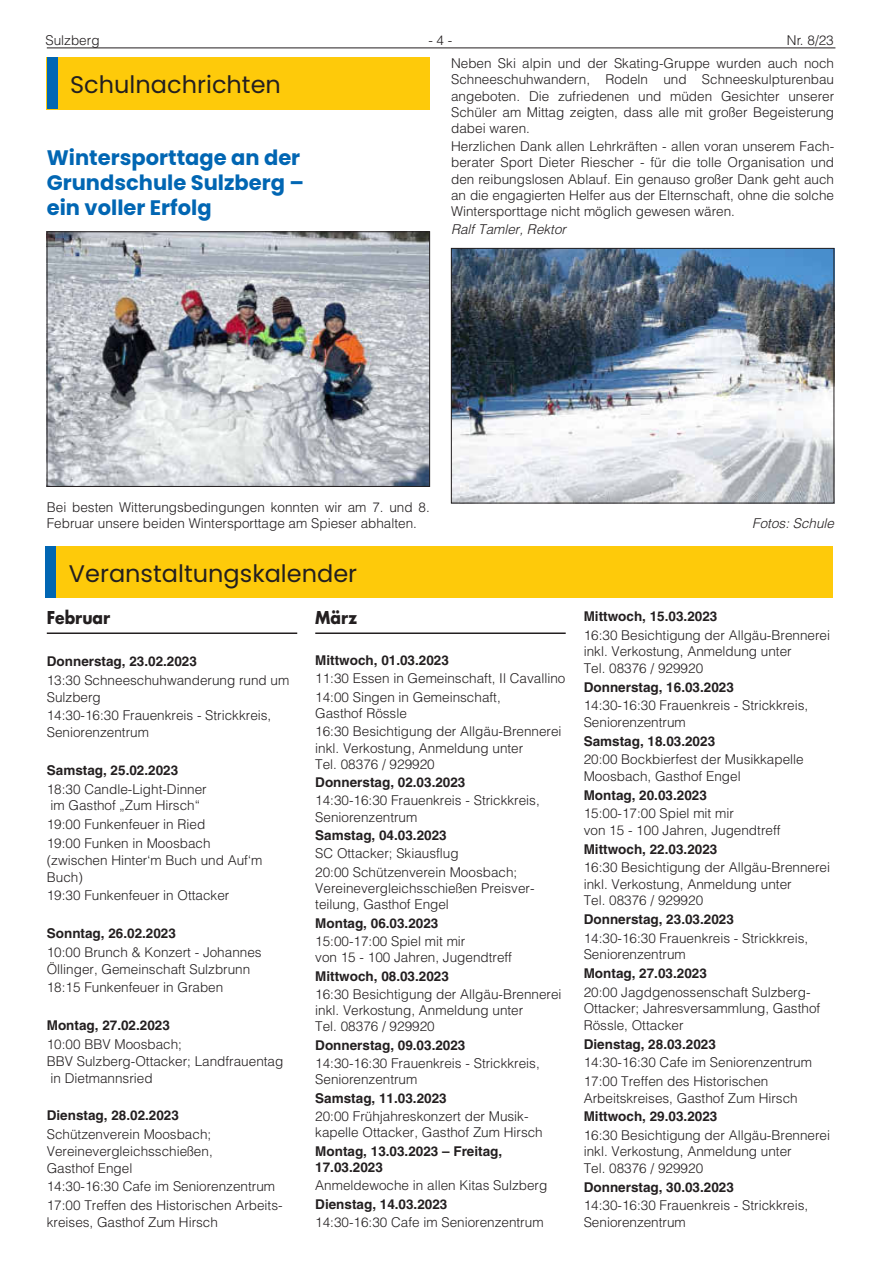
<style>
.page{position:relative;width:881px;height:1263px;background:#fff}
.page>*{position:absolute;margin:0;border:0;box-sizing:border-box;transform-origin:0 0}
.t1{font:24px "Poppins";color:#231f20}
.t2{font:700 21px/25.3px "Poppins";color:#0166b3}
.t3{font:700 17.25px "Futura LT";color:#231f20;scale:.9 1}
.t4{font:300 13.5px/16.2px "Helvetica LT";color:#231f20}
.t5{font:700 13.5px/16.2px "Helvetica LT";color:#231f20}
.t6{font:italic 300 13.5px "Helvetica LT";color:#231f20}
</style>
<div class="page">
<hr style="left:47px;top:48px;width:788px;height:1px;background:#231f20">
<img style="left:453px;top:250px;width:378px;height:251px">
<div style="left:451px;top:248px;width:382px;height:255px;border:1px solid #231f20"></div>
<div style="left:47px;top:57px;width:382px;height:52px;background:#feca0a"></div>
<div style="left:47px;top:57px;width:10px;height:52px;background:#0166b3"></div>
<img style="left:49px;top:234px;width:378px;height:251px">
<div style="left:47px;top:232px;width:382px;height:255px;border:1px solid #231f20"></div>
<hr style="left:47px;top:632px;width:250px;height:2px;background:#231f20">
<hr style="left:315px;top:632px;width:250px;height:2px;background:#231f20">
<div style="left:428px;top:546px;width:404px;height:51px;background:#feca0a"></div>
<div style="left:45px;top:546px;width:383px;height:51px;background:#feca0a"></div>
<div style="left:45px;top:546px;width:11px;height:51px;background:#0166b3"></div>
<p class="t4" style="left:45px;top:32px;width:56px">Sulzberg</p>
<p class="t4" style="left:428px;top:32px;width:26px">- 4 -</p>
<p class="t4" style="left:451px;top:28px;width:384px;line-height:23.4px;text-align:right">Nr. 8/23<br>Neben Ski alpin und der Skating-Gruppe wurden auch noch</p>
<p class="t4" style="left:451px;top:71px;width:384px;text-align:justify">Schneeschuhwandern, Rodeln und Schneeskulpturenbau angeboten. Die zufriedenen und müden Gesichter unserer Schüler am Mittag zeigten, dass alle mit großer Begeisterung dabei waren.</p>
<p class="t4" style="left:451px;top:138px;width:384px;text-align:justify">Herzlichen Dank allen Lehrkräften - allen voran unserem Fach&shy;berater Sport Dieter Riescher - für die tolle Organisation und den reibungslosen Ablauf. Ein genauso großer Dank geht auch an die engagierten Helfer aus der Elternschaft, ohne die solche Wintersporttage nicht möglich gewesen wären.</p>
<p class="t6" style="left:451px;top:221px;width:116px">Ralf Tamler, Rektor</p>
<h1 class="t1" style="left:70px;top:71px;width:212px">Schulnachrichten</h1>
<h2 class="t2" style="left:47px;top:145px;width:259px">Wintersporttage an der<br>Grundschule Sulzberg – ein voller Erfolg</h2>
<p class="t4" style="left:47px;top:498px;width:384px">Bei besten Witterungsbedingungen konnten wir am 7. und 8.<br>Februar unsere beiden Wintersporttage am Spieser abhalten.</p>
<h1 class="t1" style="left:69px;top:560px;width:290px">Veranstaltungskalender</h1>
<p class="t3" style="left:47px;top:606px;width:72px">Februar</p>
<p class="t5" style="left:47px;top:653px;width:152px">Donnerstag, 23.02.2023</p>
<p class="t4" style="left:47px;top:671px;width:244px;line-height:16.8px">13:30 Schneeschuhwanderung rund um<br>Sulzberg</p>
<p class="t4" style="left:47px;top:707px;width:226px;line-height:16.8px">14:30-16:30 Frauenkreis - Strickkreis,<br>Seniorenzentrum</p>
<p class="t5" style="left:47px;top:762px;width:133px">Samstag, 25.02.2023</p>
<p class="t4" style="left:47px;top:780px;width:161px;line-height:16.8px">18:30 Candle-Light-Dinner im Gasthof „Zum Hirsch“</p>
<p class="t4" style="left:47px;top:815px;width:165px;line-height:18.9px">19:00 Funkenfeuer in Ried<br>19:00 Funken in Moosbach</p>
<p class="t4" style="left:47px;top:851px;width:217px;line-height:16.8px">(zwischen Hinter‘m Buch und Auf‘m<br>Buch)</p>
<p class="t4" style="left:47px;top:887px;width:184px">19:30 Funkenfeuer in Ottacker</p>
<p class="t5" style="left:47px;top:925px;width:131px">Sonntag, 26.02.2023</p>
<p class="t4" style="left:47px;top:943px;width:216px;line-height:16.8px">10:00 Brunch &amp; Konzert - Johannes<br>Öllinger, Gemeinschaft Sulzbrunn</p>
<p class="t4" style="left:47px;top:979px;width:178px">18:15 Funkenfeuer in Graben</p>
<p class="t5" style="left:47px;top:1017px;width:125px">Montag, 27.02.2023</p>
<p class="t4" style="left:47px;top:1036px;width:238px;line-height:16.8px">10:00 BBV Moosbach;<br>BBV Sulzberg-Ottacker; Landfrauentag in Dietmannsried</p>
<p class="t5" style="left:47px;top:1107px;width:134px">Dienstag, 28.02.2023</p>
<p class="t4" style="left:47px;top:1126px;width:167px;line-height:16.8px;text-align:justify">Schützenverein Moosbach; Vereinevergleichsschießen, Gasthof Engel</p>
<p class="t4" style="left:47px;top:1177px;width:237px;line-height:18.9px">14:30-16:30 Cafe im Seniorenzentrum<br>17:00 Treffen des Historischen Arbeits-</p>
<p class="t4" style="left:47px;top:1214px;width:173px">kreises, Gasthof Zum Hirsch</p>
<p class="t3" style="left:315px;top:606px;width:48px">März</p>
<p class="t5" style="left:315px;top:652px;width:135px">Mittwoch, 01.03.2023</p>
<p class="t4" style="left:315px;top:669px;width:251px;line-height:18.3px">11:30 Essen in Gemeinschaft, Il Cavallino<br>14:00 Singen in Gemeinschaft,</p>
<p class="t4" style="left:315px;top:704px;width:248px;line-height:18.3px">Gasthof Rössle<br>16:30 Besichtigung der Allgäu-Brennerei</p>
<p class="t4" style="left:315px;top:739px;width:209px">inkl. Verkostung, Anmeldung unter<br>Tel. 08376 / 929920</p>
<p class="t5" style="left:315px;top:774px;width:152px">Donnerstag, 02.03.2023</p>
<p class="t4" style="left:315px;top:792px;width:226px">14:30-16:30 Frauenkreis - Strickkreis,<br>Seniorenzentrum</p>
<p class="t5" style="left:315px;top:827px;width:133px">Samstag, 04.03.2023</p>
<p class="t4" style="left:315px;top:844px;width:203px;line-height:18.3px">SC Ottacker; Skiausflug<br>20:00 Schützenverein Moosbach;</p>
<p class="t4" style="left:315px;top:880px;width:221px">Vereinevergleichsschießen Preisver&shy;teilung, Gasthof Engel</p>
<p class="t5" style="left:315px;top:914px;width:125px">Montag, 06.03.2023</p>
<p class="t4" style="left:315px;top:933px;width:198px">15:00-17:00 Spiel mit mir<br>von 15 - 100 Jahren, Jugendtreff</p>
<p class="t5" style="left:315px;top:967px;width:135px">Mittwoch, 08.03.2023</p>
<p class="t4" style="left:315px;top:986px;width:248px">16:30 Besichtigung der Allgäu-Brennerei inkl. Verkostung, Anmeldung unter<br>Tel. 08376 / 929920</p>
<p class="t5" style="left:315px;top:1037px;width:152px">Donnerstag, 09.03.2023</p>
<p class="t4" style="left:315px;top:1055px;width:226px">14:30-16:30 Frauenkreis - Strickkreis,<br>Seniorenzentrum</p>
<p class="t5" style="left:315px;top:1089px;width:133px">Samstag, 11.03.2023</p>
<p class="t4" style="left:315px;top:1108px;width:229px">20:00 Frühjahreskonzert der Musik&shy;kapelle Ottacker, Gasthof Zum Hirsch</p>
<p class="t5" style="left:315px;top:1142px;width:188px">Montag, 13.03.2023 – Freitag,<br>17.03.2023</p>
<p class="t4" style="left:315px;top:1177px;width:233px">Anmeldewoche in allen Kitas Sulzberg</p>
<p class="t5" style="left:315px;top:1195px;width:134px">Dienstag, 14.03.2023</p>
<p class="t4" style="left:315px;top:1214px;width:230px">14:30-16:30 Cafe im Seniorenzentrum</p>
<p class="t6" style="left:752px;top:515px;width:83px">Fotos: Schule</p>
<p class="t5" style="left:583px;top:608px;width:135px">Mittwoch, 15.03.2023</p>
<p class="t4" style="left:583px;top:627px;width:248px">16:30 Besichtigung der Allgäu-Brennerei inkl. Verkostung, Anmeldung unter<br>Tel. 08376 / 929920</p>
<p class="t5" style="left:583px;top:678px;width:152px">Donnerstag, 16.03.2023</p>
<p class="t4" style="left:583px;top:697px;width:226px">14:30-16:30 Frauenkreis - Strickkreis,<br>Seniorenzentrum</p>
<p class="t5" style="left:583px;top:732px;width:133px">Samstag, 18.03.2023</p>
<p class="t4" style="left:583px;top:751px;width:221px">20:00 Bockbierfest der Musikkapelle<br>Moosbach, Gasthof Engel</p>
<p class="t5" style="left:583px;top:786px;width:125px">Montag, 20.03.2023</p>
<p class="t4" style="left:583px;top:805px;width:198px">15:00-17:00 Spiel mit mir<br>von 15 - 100 Jahren, Jugendtreff</p>
<p class="t5" style="left:583px;top:840px;width:135px">Mittwoch, 22.03.2023</p>
<p class="t4" style="left:583px;top:859px;width:248px">16:30 Besichtigung der Allgäu-Brennerei inkl. Verkostung, Anmeldung unter<br>Tel. 08376 / 929920</p>
<p class="t5" style="left:583px;top:911px;width:152px">Donnerstag, 23.03.2023</p>
<p class="t4" style="left:583px;top:929px;width:226px">14:30-16:30 Frauenkreis - Strickkreis,<br>Seniorenzentrum</p>
<p class="t5" style="left:583px;top:965px;width:125px">Montag, 27.03.2023</p>
<p class="t4" style="left:583px;top:983px;width:238px">20:00 Jagdgenossenschaft Sulzberg-<br>Ottacker; Jahresversammlung, Gasthof<br>Rössle, Ottacker</p>
<p class="t5" style="left:583px;top:1035px;width:134px">Dienstag, 28.03.2023</p>
<p class="t4" style="left:583px;top:1053px;width:230px;line-height:18.8px">14:30-16:30 Cafe im Seniorenzentrum<br>17:00 Treffen des Historischen</p>
<p class="t4" style="left:583px;top:1089px;width:215px">Arbeitskreises, Gasthof Zum Hirsch</p>
<p class="t5" style="left:583px;top:1108px;width:135px">Mittwoch, 29.03.2023</p>
<p class="t4" style="left:583px;top:1127px;width:248px">16:30 Besichtigung der Allgäu-Brennerei inkl. Verkostung, Anmeldung unter<br>Tel. 08376 / 929920</p>
<p class="t5" style="left:583px;top:1179px;width:152px">Donnerstag, 30.03.2023</p>
<p class="t4" style="left:583px;top:1197px;width:226px">14:30-16:30 Frauenkreis - Strickkreis,<br>Seniorenzentrum</p>
</div>
